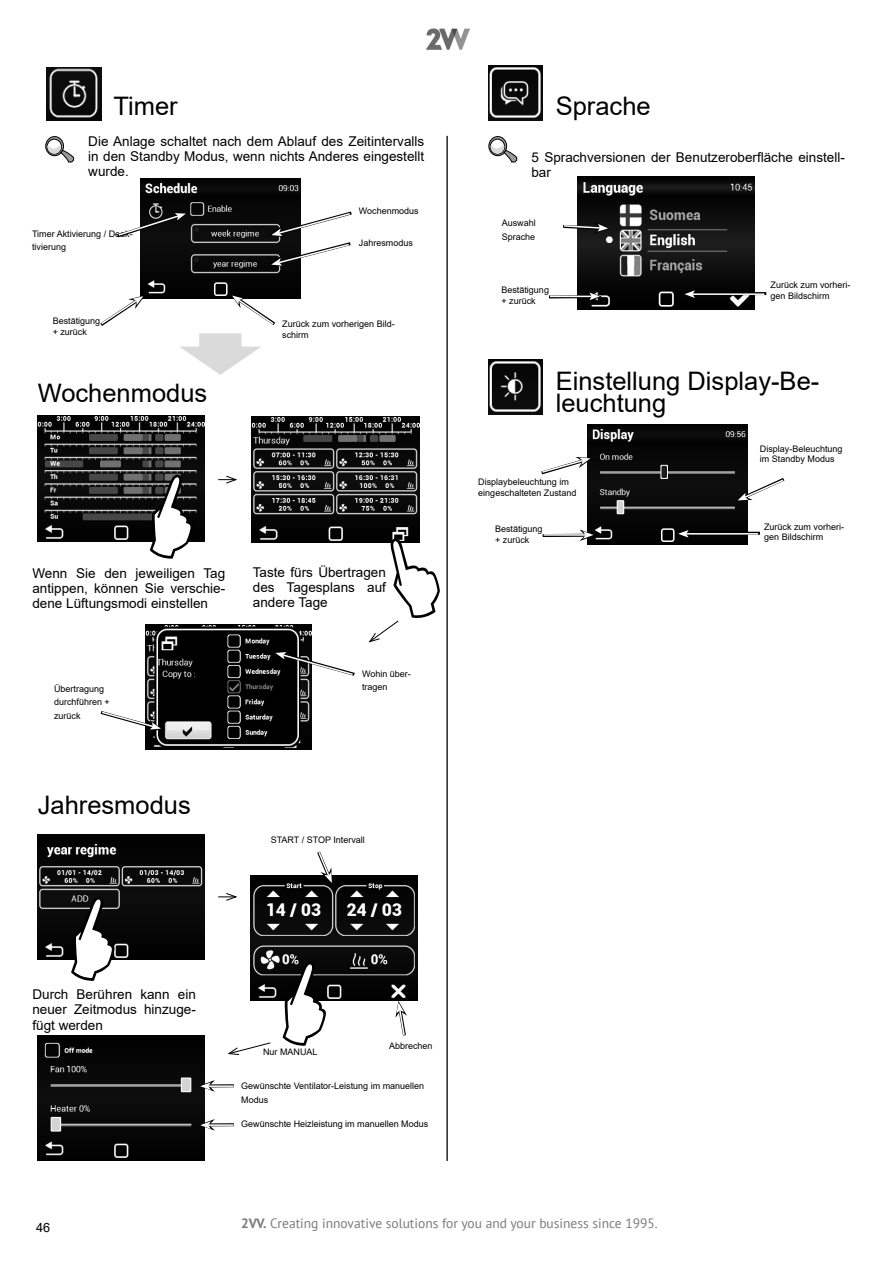
<style>
.page{position:relative;width:893px;height:1263px;background:#fff}
.page>*{position:absolute;margin:0;border:0;box-sizing:border-box;transform-origin:0 0}
.Text_-_odsazeni{font:25.5px "Arial";color:#000}
.Text{font:13.5px/15px "Arial";color:#000;text-align:justify}
.t1{font:13.5px "PT Sans";color:#7a7a7a}
.t2{font:12.75px "Arial";color:#000}
.Text_-_odsazeni-2{font:9px/13.5px "Arial";color:#000}
.s1{font-weight:700}
</style>
<div class="page">
<img style="left:427px;top:28px;width:42px;height:22px">
<img style="left:577px;top:176px;width:177px;height:133px">
<img style="left:47px;top:68px;width:54px;height:52px">
<hr style="left:446px;top:136px;width:2px;height:1025px;background:#000">
<img style="left:140px;top:179px;width:160px;height:120px">
<svg style="left:117px;top:212px;width:72px;height:28px"></svg>
<svg style="left:268px;top:209px;width:84px;height:58px"></svg>
<svg style="left:100px;top:295px;width:45px;height:31px"></svg>
<hr style="left:549px;top:295px;width:42px;height:3px;background:#000">
<hr style="left:550px;top:296px;width:42px;height:1px;background:#fff">
<svg style="left:586px;top:291px;width:16px;height:12px"></svg>
<svg style="left:563px;top:222px;width:47px;height:12px"></svg>
<hr style="left:692px;top:292px;width:74px;height:3px;background:#000">
<hr style="left:693px;top:293px;width:71px;height:2px;background:#fff">
<svg style="left:681px;top:288px;width:16px;height:12px"></svg>
<svg style="left:171px;top:294px;width:108px;height:81px"></svg>
<img style="left:38px;top:416px;width:167px;height:125px">
<img style="left:252px;top:417px;width:167px;height:125px">
<svg style="left:150px;top:474px;width:43px;height:85px"></svg>
<svg style="left:218px;top:475px;width:19px;height:9px"></svg>
<svg style="left:368px;top:538px;width:72px;height:105px"></svg>
<img style="left:145px;top:624px;width:167px;height:125px">
<svg style="left:272px;top:650px;width:83px;height:28px"></svg>
<svg style="left:100px;top:709px;width:63px;height:22px"></svg>
<img style="left:38px;top:834px;width:167px;height:125px">
<svg style="left:71px;top:896px;width:43px;height:85px"></svg>
<svg style="left:218px;top:893px;width:19px;height:8px"></svg>
<svg style="left:227px;top:1042px;width:44px;height:13px"></svg>
<img style="left:251px;top:876px;width:167px;height:125px">
<svg style="left:315px;top:851px;width:17px;height:33px"></svg>
<svg style="left:395px;top:1001px;width:12px;height:35px"></svg>
<svg style="left:283px;top:961px;width:43px;height:85px"></svg>
<img style="left:38px;top:1036px;width:167px;height:125px">
<hr style="left:209px;top:1084px;width:25px;height:3px;background:#000">
<hr style="left:208px;top:1085px;width:26px;height:2px;background:#fff">
<svg style="left:199px;top:1080px;width:16px;height:12px"></svg>
<hr style="left:209px;top:1123px;width:25px;height:3px;background:#000">
<hr style="left:208px;top:1124px;width:26px;height:2px;background:#fff">
<svg style="left:199px;top:1119px;width:16px;height:12px"></svg>
<svg style="left:46px;top:137px;width:17px;height:19px"></svg>
<div style="left:45px;top:136px;width:19px;height:20px;border:1px solid #000;border-radius:50%"></div>
<svg style="left:47px;top:139px;width:14px;height:15px"></svg>
<div style="left:47px;top:139px;width:15px;height:15px;border:1px solid #000;border-radius:50%"></div>
<svg style="left:47px;top:143px;width:27px;height:19px"></svg>
<svg style="left:489px;top:137px;width:18px;height:19px"></svg>
<div style="left:489px;top:136px;width:18px;height:20px;border:1px solid #000;border-radius:50%"></div>
<svg style="left:490px;top:139px;width:15px;height:15px"></svg>
<div style="left:490px;top:139px;width:15px;height:15px;border:1px solid #000;border-radius:50%"></div>
<svg style="left:490px;top:143px;width:27px;height:19px"></svg>
<img style="left:489px;top:65px;width:53px;height:55px">
<img style="left:489px;top:359px;width:53px;height:55px">
<img style="left:587px;top:424px;width:160px;height:121px">
<hr style="left:543px;top:534px;width:42px;height:3px;background:#000">
<hr style="left:544px;top:534px;width:41px;height:2px;background:#fff">
<svg style="left:579px;top:529px;width:17px;height:12px"></svg>
<svg style="left:541px;top:457px;width:51px;height:20px"></svg>
<svg style="left:735px;top:475px;width:50px;height:26px"></svg>
<hr style="left:685px;top:532px;width:75px;height:3px;background:#000">
<hr style="left:686px;top:533px;width:72px;height:2px;background:#fff">
<svg style="left:675px;top:528px;width:16px;height:11px"></svg>
<p class="Text_-_odsazeni" style="left:113px;top:88px;width:66px">Timer</p>
<p class="Text_-_odsazeni" style="left:556px;top:88px;width:96px">Sprache</p>
<p class="Text" style="left:88px;top:133px;width:337px">Die Anlage schaltet nach dem Ablauf des Zeitintervalls in den Standby Modus, wenn nichts Anderes eingestellt wurde.</p>
<p class="Text_-_odsazeni-2" style="left:32px;top:227px;width:102px">Timer Aktivierung / Deak&shy;tivierung</p>
<p class="Text_-_odsazeni-2" style="left:53px;top:314px;width:49px">Bestätigung</p>
<p class="Text_-_odsazeni-2" style="left:53px;top:325px;width:36px">+ zurück</p>
<p class="Text_-_odsazeni" style="left:38px;top:375px;width:171px">Wochenmodus</p>
<p class="Text_-_odsazeni-2" style="left:359px;top:204px;width:61px">Wochenmodus</p>
<p class="Text_-_odsazeni-2" style="left:359px;top:236px;width:56px">Jahresmodus</p>
<p class="Text_-_odsazeni-2" style="left:282px;top:318px;width:114px;line-height:10.8px">Zurück zum vorherigen Bild&shy;schirm</p>
<p class="Text" style="left:32px;top:565px;width:194px">Wenn Sie den jeweiligen Tag antippen, können Sie verschie&shy;dene Lüftungsmodi einstellen</p>
<p class="Text_-_odsazeni-2" style="left:54px;top:682px;width:57px">Übertragung durchführen + zurück</p>
<p class="Text" style="left:253px;top:565px;width:135px">Taste fürs Übertragen des Tagesplans auf andere Tage</p>
<p class="Text_-_odsazeni-2" style="left:362px;top:667px;width:50px">Wohin über&shy;tragen</p>
<p class="Text_-_odsazeni" style="left:38px;top:787px;width:155px">Jahresmodus</p>
<p class="Text_-_odsazeni-2" style="left:271px;top:833px;width:96px">START / STOP Intervall</p>
<p class="Text" style="left:531px;top:150px;width:315px">5 Sprachversionen der Benutzeroberfläche einstell&shy;bar</p>
<p class="Text_-_odsazeni-2" style="left:502px;top:216px;width:36px">Auswahl<br>Sprache</p>
<p class="Text_-_odsazeni-2" style="left:501px;top:283px;width:49px">Bestätigung</p>
<p class="Text_-_odsazeni-2" style="left:501px;top:294px;width:36px">+ zurück</p>
<p class="Text_-_odsazeni-2" style="left:770px;top:279px;width:82px;line-height:10.8px">Zurück zum vorheri&shy;gen Bildschirm</p>
<p class="Text_-_odsazeni" style="left:556px;top:363px;width:265px">Einstellung Display-Be-</p>
<p class="Text_-_odsazeni" style="left:556px;top:386px;width:112px">leuchtung</p>
<p class="Text_-_odsazeni-2" style="left:760px;top:443px;width:84px;line-height:10.8px">Display-Beleuchtung im Standby Modus</p>
<p class="Text_-_odsazeni-2" style="left:478px;top:477px;width:100px;line-height:10.8px">Displaybeleuchtung im eingeschalteten Zustand</p>
<p class="Text_-_odsazeni-2" style="left:495px;top:522px;width:49px">Bestätigung</p>
<p class="Text_-_odsazeni-2" style="left:495px;top:533px;width:36px">+ zurück</p>
<p class="Text_-_odsazeni-2" style="left:764px;top:521px;width:82px;line-height:10.8px">Zurück zum vorheri&shy;gen Bildschirm</p>
<p class="Text" style="left:32px;top:987px;width:165px">Durch Berühren kann ein neuer Zeitmodus hinzuge&shy;fügt werden</p>
<p class="Text_-_odsazeni-2" style="left:263px;top:1045px;width:56px">Nur MANUAL</p>
<p class="Text_-_odsazeni-2" style="left:389px;top:1039px;width:45px">Abbrechen</p>
<p class="Text_-_odsazeni-2" style="left:241px;top:1079px;width:185px">Gewünschte Ventilator-Leistung im manuellen<br>Modus</p>
<p class="Text_-_odsazeni-2" style="left:241px;top:1117px;width:189px">Gewünschte Heizleistung im manuellen Modus</p>
<h3 class="t2" style="left:36px;top:1218px;width:16px">46</h3>
<h2 class="t1" style="left:241px;top:1214px;width:418px"><span class="s1">2VV.</span> Creating innovative solutions for you and your business since 1995.</h2>
</div>
